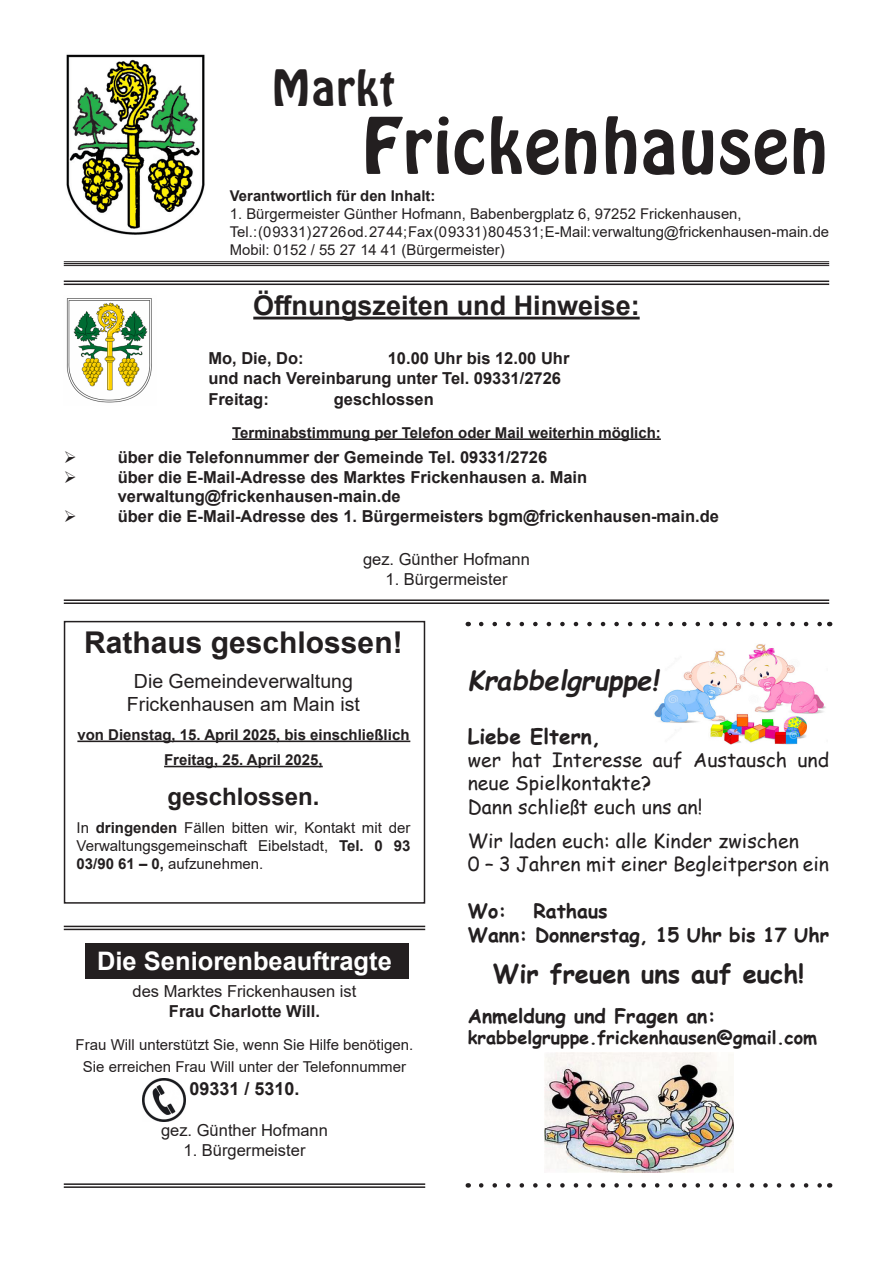
<style>
.page{position:relative;width:893px;height:1263px;background:#fff}
.page>*{position:absolute;margin:0;border:0;box-sizing:border-box;transform-origin:0 0}
.t1{font:75px "Hobo BT";color:#231f20}
.t2{font:48px "Hobo BT";color:#231f20}
.t3{font:700 30px "Arial";color:#231f20}
.t4{font:700 27px "Arial";color:#231f20}
.t5{font:italic 700 27px "Comic Sans MS";color:#231f20}
.t6{font:700 25.5px "Arial";color:#fff}
.t7{font:700 25.5px "Comic Sans MS";color:#231f20}
.t8{font:700 24px "Arial";color:#231f20}
.t9{font:700 21px "Comic Sans MS";color:#231f20}
.t10{font:19.5px/23.4px "Comic Sans MS";color:#231f20}
.t11{font:700 19.5px/23.4px "Comic Sans MS";color:#231f20}
.t12{font:19.5px/23.4px "Arial";color:#231f20;text-align:center}
.t13{font:700 18px "Comic Sans MS";color:#231f20}
.t14{font:700 18px "Arial";color:#231f20}
.t15{font:700 16.5px/19.8px "Arial";color:#231f20}
.t16{font:16.5px "Arial";color:#231f20}
.t17{font:15px/18px "Arial";color:#231f20;text-align:justify}
.t18{font:700 15px/25.2px "Arial";color:#231f20;text-align:center}
.t19{font:14.85px/17.9px "Arial";color:#231f20}
.t20{font:700 14.85px "Arial";color:#231f20}
.s1{font-weight:700}
</style>
<div class="page">
<img style="left:654px;top:644px;width:172px;height:100px">
<hr style="left:64px;top:261px;width:765px;height:1px;background:#231f20">
<hr style="left:64px;top:263px;width:765px;height:1px;background:#231f20">
<hr style="left:64px;top:265px;width:765px;height:1px;background:#231f20">
<img style="left:66px;top:54px;width:139px;height:181px">
<hr style="left:77px;top:740px;width:333px;height:2px;background:#231f20">
<hr style="left:164px;top:766px;width:159px;height:1px;background:#231f20">
<hr style="left:253px;top:317px;width:387px;height:2px;background:#231f20">
<hr style="left:232px;top:438px;width:429px;height:2px;background:#231f20">
<img style="left:66px;top:298px;width:86px;height:105px">
<div style="left:85px;top:943px;width:323px;height:36px;background:#231f20"></div>
<hr style="left:64px;top:926px;width:361px;height:1px;background:#231f20">
<hr style="left:64px;top:929px;width:361px;height:1px;background:#231f20">
<hr style="left:64px;top:1183px;width:361px;height:2px;background:#231f20">
<hr style="left:64px;top:1186px;width:361px;height:2px;background:#231f20">
<img style="left:143px;top:1079px;width:42px;height:42px">
<div style="left:64px;top:621px;width:361px;height:283px;border:2px solid #231f20"></div>
<hr style="left:64px;top:281px;width:765px;height:1px;background:#231f20">
<hr style="left:64px;top:284px;width:765px;height:1px;background:#231f20">
<hr style="left:64px;top:599px;width:765px;height:2px;background:#231f20">
<hr style="left:64px;top:602px;width:765px;height:2px;background:#231f20">
<img style="left:544px;top:1052px;width:189px;height:121px">
<svg style="left:481px;top:622px;width:341px;height:4px"></svg>
<svg style="left:481px;top:1183px;width:341px;height:4px"></svg>
<h2 class="t2" style="left:271px;top:59px;width:125px">Markt</h2>
<h1 class="t1" style="left:360px;top:100px;width:470px">Frickenhausen</h1>
<p class="t20" style="left:230px;top:185px;width:207px">Verantwortlich für den Inhalt:</p>
<p class="t19" style="left:230px;top:205px;width:601px">1. Bürgermeister Günther Hofmann, Babenbergplatz 6, 97252 Frickenhausen,<br>Tel.: (0 93 31) 27 26 od. 27 44; Fax (0 93 31) 80 45 31; E-Mail: verwaltung@frickenhausen-main.de<br>Mobil: 0152 / 55 27 14 41 (Bürgermeister)</p>
<h3 class="t4" style="left:253px;top:287px;width:388px">Öffnungszeiten und Hinweise:</h3>
<p class="t15" style="left:208px;top:348px;width:97px">Mo, Die, Do:</p>
<p class="t15" style="left:208px;top:348px;width:363px;text-indent:179px">10.00 Uhr bis 12.00 Uhr und nach Vereinbarung unter Tel. 09331/2726</p>
<p class="t15" style="left:208px;top:390px;width:62px">Freitag:</p>
<p class="t15" style="left:334px;top:390px;width:101px">geschlossen</p>
<p class="t18" style="left:232px;top:420px;width:430px">Terminabstimmung per Telefon oder Mail weiterhin möglich:</p>
<p class="t15" style="left:118px;top:447px;width:431px">über die Telefonnummer der Gemeinde Tel. 09331/2726</p>
<p class="t15" style="left:118px;top:467px;width:471px">über die E-Mail-Adresse des Marktes Frickenhausen a. Main verwaltung@frickenhausen-main.de</p>
<p class="t15" style="left:118px;top:507px;width:603px">über die E-Mail-Adresse des 1. Bürgermeisters bgm@frickenhausen-main.de</p>
<p class="t16" style="left:363px;top:548px;width:168px">gez. Günther Hofmann</p>
<p class="t16" style="left:385px;top:568px;width:123px">1. Bürgermeister</p>
<h3 class="t3" style="left:84px;top:622px;width:320px">Rathaus geschlossen!</h3>
<p class="t12" style="left:127px;top:669px;width:234px">Die Gemeindeverwaltung<br>Frickenhausen am Main ist</p>
<p class="t18" style="left:77px;top:722px;width:334px">von Dienstag, 15. April 2025, bis einschließlich<br>Freitag, 25. April 2025,</p>
<h3 class="t8" style="left:167px;top:779px;width:154px">geschlossen.</h3>
<p class="t17" style="left:77px;top:819px;width:335px">In <span class="s1">dringenden</span> Fällen bitten wir, Kontakt mit der Verwaltungsgemeinschaft Eibelstadt, <span class="s1">Tel. 0 93<br>03/90 61 – 0,</span> aufzunehmen.</p>
<h3 class="t6" style="left:97px;top:943px;width:296px">Die Seniorenbeauftragte</h3>
<p class="t16" style="left:133px;top:980px;width:225px">des Marktes Frickenhausen ist</p>
<p class="t15" style="left:169px;top:1001px;width:153px">Frau Charlotte Will.</p>
<p class="t17" style="left:76px;top:1033px;width:339px;line-height:22.5px;text-align:center">Frau Will unterstützt Sie, wenn Sie Hilfe benötigen.<br>Sie erreichen Frau Will unter der Telefonnummer</p>
<p class="t14" style="left:189px;top:1076px;width:112px">09331 / 5310.</p>
<p class="t16" style="left:161px;top:1119px;width:168px">gez. Günther Hofmann</p>
<p class="t16" style="left:184px;top:1139px;width:123px">1. Bürgermeister</p>
<h3 class="t5" style="left:468px;top:660px;width:192px">Krabbelgruppe!</h3>
<p class="t9" style="left:468px;top:720px;width:135px">Liebe Eltern,</p>
<p class="t10" style="left:468px;top:747px;width:363px">wer hat Interesse auf Austausch und neue Spielkontakte?<br>Dann schließt euch uns an!</p>
<p class="t10" style="left:468px;top:828px;width:363px">Wir laden euch: alle Kinder zwischen<br>0 – 3 Jahren mit einer Begleitperson ein</p>
<p class="t11" style="left:468px;top:899px;width:40px">Wo:</p>
<p class="t11" style="left:468px;top:899px;width:363px;text-indent:66px">Rathaus<br>Wann: Donnerstag, 15 Uhr bis 17 Uhr</p>
<h3 class="t7" style="left:493px;top:955px;width:313px">Wir freuen uns auf euch!</h3>
<p class="t11" style="left:468px;top:1003px;width:250px">Anmeldung und Fragen an:</p>
<p class="t13" style="left:468px;top:1024px;width:351px">krabbelgruppe.frickenhausen@gmail.com</p>
</div>
